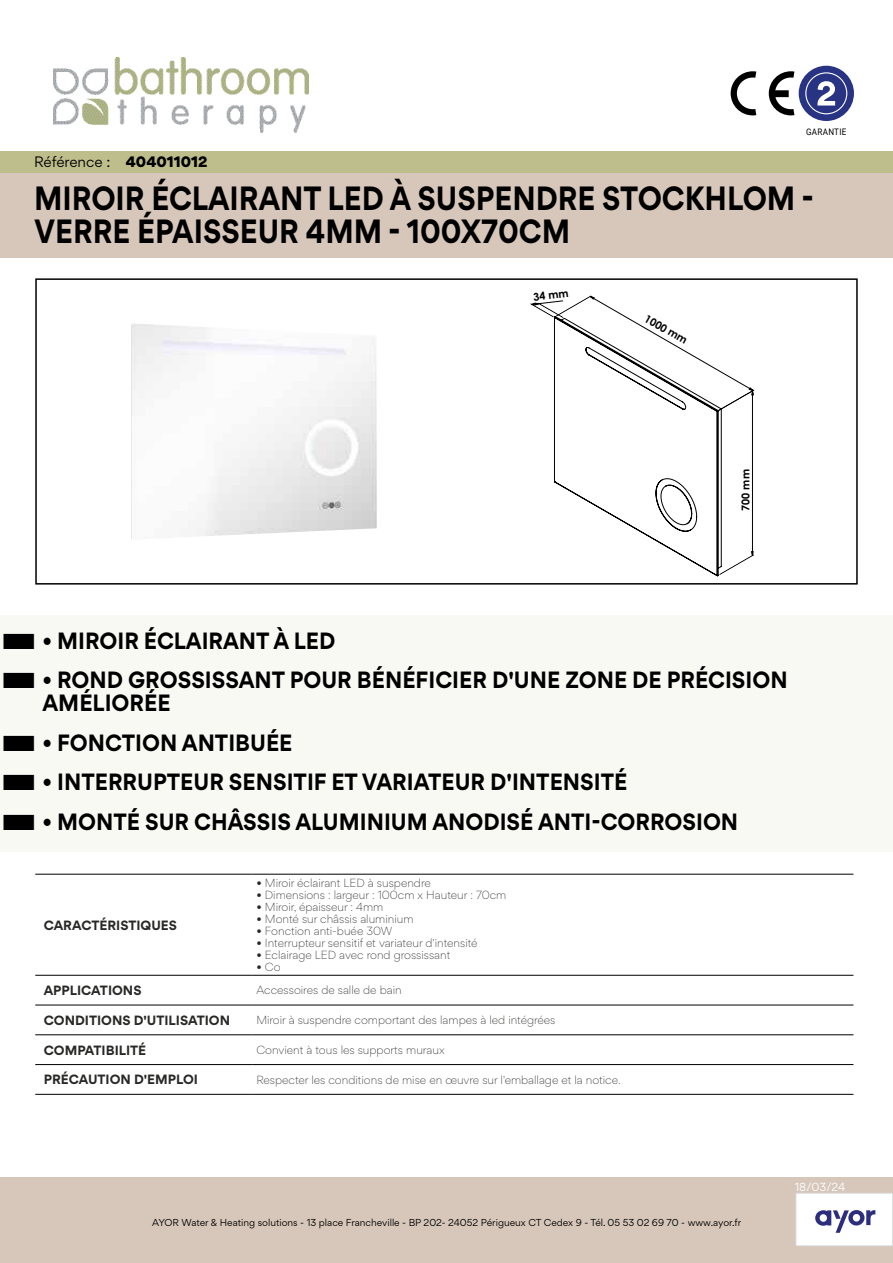
<style>
.page{position:relative;width:893px;height:1263px;background:#fff}
.page>*{position:absolute;margin:0;border:0;box-sizing:border-box;transform-origin:0 0}
.t1{font:700 30px/33px "Gordita";color:#000;scale:.9 1}
.t2{font:700 21px/22.5px "Gordita";color:#000;scale:.95 1}
.t3{font:13.5px "Gordita";letter-spacing:-.005em;color:#000}
.t4{font:700 12px "Gordita";color:#282827}
.t5{font:700 10.8px "Century Gothic";color:#000}
.t6{font:300 10.5px "Gordita";color:#282827}
.t7{font:10.5px "Gordita";color:#fff}
.t8{font:9px "Gordita";color:#000}
.t9{font:9px "Roboto";letter-spacing:.035em;color:#000;scale:.9 1}
.s1{font-weight:900}
</style>
<div class="page">
<svg style="left:530px;top:295px;width:224px;height:282px"></svg>
<div style="left:0;top:172px;width:893px;height:85px;background:#d7c7ba"></div>
<div style="left:0;top:1178px;width:893px;height:85px;background:#d7c7ba"></div>
<div style="left:796px;top:1193px;width:97px;height:53px;background:#fff"></div>
<div style="left:795px;top:1193px;width:98px;height:53px;border:1px solid #dadada"></div>
<img style="left:131px;top:324px;width:246px;height:216px">
<hr style="left:35px;top:874px;width:217px;height:1px;background:#000">
<hr style="left:252px;top:874px;width:601px;height:1px;background:#000">
<hr style="left:35px;top:975px;width:217px;height:1px;background:#000">
<hr style="left:252px;top:975px;width:601px;height:1px;background:#000">
<hr style="left:35px;top:1005px;width:217px;height:1px;background:#000">
<hr style="left:252px;top:1005px;width:601px;height:1px;background:#000">
<hr style="left:35px;top:1034px;width:217px;height:1px;background:#000">
<hr style="left:252px;top:1034px;width:601px;height:1px;background:#000">
<hr style="left:35px;top:1064px;width:217px;height:1px;background:#000">
<hr style="left:252px;top:1064px;width:601px;height:1px;background:#000">
<hr style="left:35px;top:1094px;width:217px;height:1px;background:#000">
<hr style="left:252px;top:1094px;width:601px;height:1px;background:#000">
<svg style="left:731px;top:71px;width:25px;height:44px"></svg>
<svg style="left:769px;top:71px;width:25px;height:44px"></svg>
<div style="left:799px;top:66px;width:55px;height:55px;background:#293384;border-radius:50%"></div>
<svg style="left:805px;top:72px;width:42px;height:42px"></svg>
<div style="left:35px;top:278px;width:823px;height:307px;border:2px solid #000"></div>
<div style="left:0;top:615px;width:893px;height:56px;background:#f9f9f4"></div>
<div style="left:0;top:654px;width:893px;height:79px;background:#f9f9f4"></div>
<div style="left:0;top:716px;width:893px;height:57px;background:#f9f9f4"></div>
<div style="left:0;top:756px;width:893px;height:56px;background:#f9f9f4"></div>
<div style="left:0;top:795px;width:893px;height:57px;background:#f9f9f4"></div>
<svg style="left:815px;top:1210px;width:60px;height:23px"></svg>
<img style="left:53px;top:57px;width:256px;height:75px">
<div style="left:0;top:151px;width:893px;height:21px;background:#bebe8d"></div>
<p class="t3" style="left:34px;top:152px;width:175px">Référence : <span class="s1">404011012</span></p>
<p class="t9" style="left:806px;top:125px;width:46px">GARANTIE</p>
<h1 class="t1" style="left:34px;top:182px;width:868px">MIROIR ÉCLAIRANT LED À SUSPENDRE STOCKHLOM -<br>VERRE ÉPAISSEUR 4MM - 100X70CM</h1>
<p class="t5" style="left:532px;top:289px;width:37px;rotate:-7deg">34 mm</p>
<p class="t5" style="left:650px;top:310px;width:49px;rotate:30deg">1000 mm</p>
<p class="t5" style="left:737px;top:511px;width:43px;rotate:-90deg">700 mm</p>
<h2 class="t2" style="left:43px;top:629px;width:310px">• MIROIR ÉCLAIRANT À LED</h2>
<h2 class="t2" style="left:43px;top:669px;width:786px">• ROND GROSSISSANT POUR BÉNÉFICIER D'UNE ZONE DE PRÉCISION<br>AMÉLIORÉE</h2>
<h2 class="t2" style="left:43px;top:731px;width:265px">• FONCTION ANTIBUÉE</h2>
<h2 class="t2" style="left:43px;top:770px;width:617px">• INTERRUPTEUR SENSITIF ET VARIATEUR D'INTENSITÉ</h2>
<h2 class="t2" style="left:43px;top:810px;width:734px">• MONTÉ SUR CHÂSSIS ALUMINIUM ANODISÉ ANTI-CORROSION</h2>
<p class="t4" style="left:44px;top:915px;width:135px">CARACTÉRISTIQUES</p>
<p class="t6" style="left:256px;top:875px;width:176px">• Miroir éclairant LED à suspendre</p>
<p class="t6" style="left:256px;top:887px;width:251px">• Dimensions : largeur : 100cm x Hauteur : 70cm</p>
<p class="t6" style="left:256px;top:899px;width:129px">• Miroir, épaisseur : 4mm</p>
<p class="t6" style="left:256px;top:911px;width:159px">• Monté sur châssis aluminium</p>
<p class="t6" style="left:256px;top:923px;width:138px">• Fonction anti-buée 30W</p>
<p class="t6" style="left:256px;top:935px;width:223px">• Interrupteur sensitif et variateur d'intensité</p>
<p class="t6" style="left:256px;top:947px;width:195px">• Eclairage LED avec rond grossissant</p>
<p class="t6" style="left:256px;top:959px;width:26px">• Co</p>
<p class="t4" style="left:44px;top:981px;width:99px">APPLICATIONS</p>
<p class="t6" style="left:256px;top:983px;width:147px">Accessoires de salle de bain</p>
<p class="t4" style="left:44px;top:1010px;width:188px">CONDITIONS D'UTILISATION</p>
<p class="t6" style="left:256px;top:1012px;width:301px">Miroir à suspendre comportant des lampes à led intégrées</p>
<p class="t4" style="left:44px;top:1040px;width:104px">COMPATIBILITÉ</p>
<p class="t6" style="left:256px;top:1042px;width:190px">Convient à tous les supports muraux</p>
<p class="t4" style="left:44px;top:1070px;width:156px">PRÉCAUTION D'EMPLOI</p>
<p class="t6" style="left:256px;top:1072px;width:366px">Respecter les conditions de mise en œuvre sur l'emballage et la notice.</p>
<p class="t8" style="left:152px;top:1216px;width:590px">AYOR Water &amp; Heating solutions - 13 place Francheville - BP 202- 24052 Périgueux CT Cedex 9 - Tél. 05 53 02 69 70 - www.ayor.fr</p>
<p class="t7" style="left:795px;top:1179px;width:52px">18/03/24</p>
</div>
